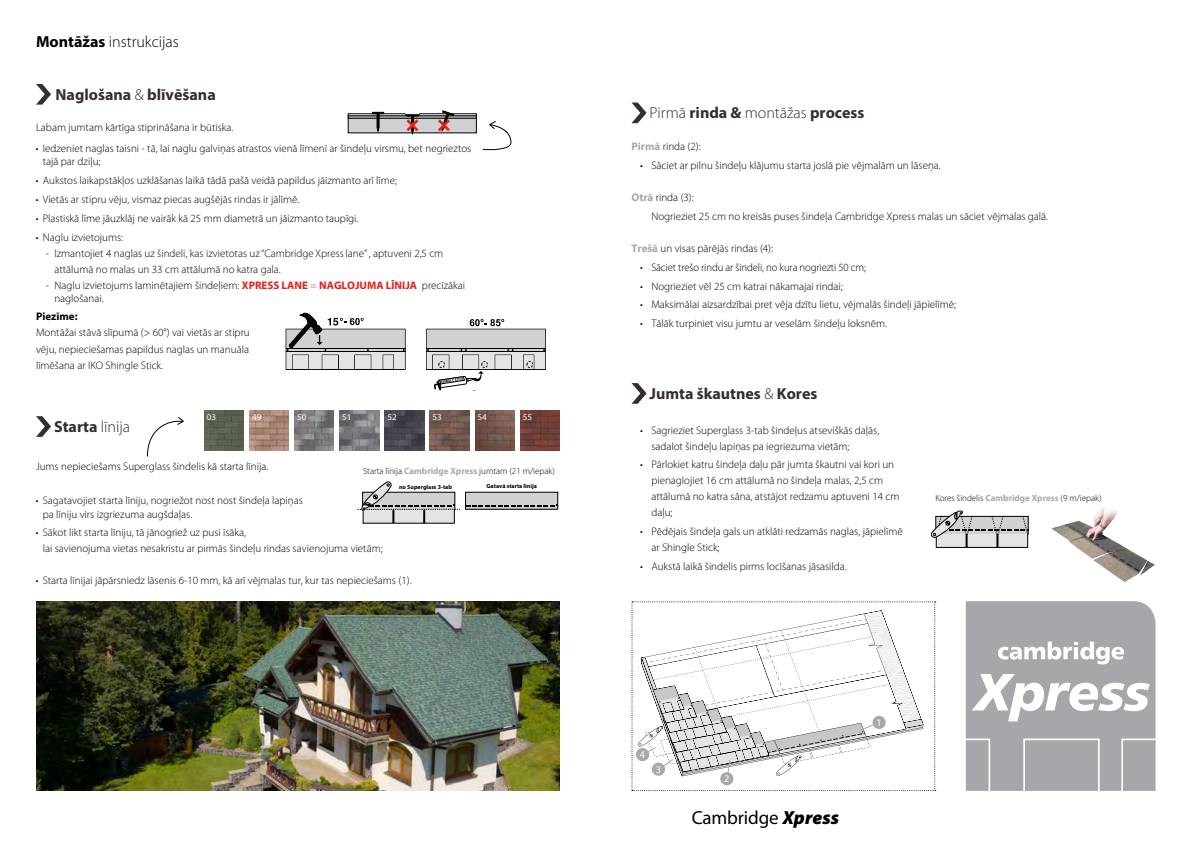
<style>
.page{position:relative;width:1191px;height:842px;background:#fff}
.page>*{position:absolute;margin:0;border:0;box-sizing:border-box;transform-origin:0 0}
.t1{font:19px "Myriad Pro";letter-spacing:-.01em;color:#000}
.t2{font:700 16px "Myriad Pro";color:#362d2c}
.t3{font:300 16px "Myriad Pro";color:#362d2c}
.t4{font:300 16px "Myriad Pro";color:#000}
.t5{font:300 11px/16px "Myriad Pro";color:#000}
.t6{font:700 11px "Myriad Pro";color:#000}
.t7{font:10.3px "Myriad Pro";color:#fff}
.t8{font:300 9px "Myriad Pro";color:#000}
.t9{font:8.8px "Myriad Pro";color:#fff}
.t10{font:700 6px "Myriad Pro";color:#000}
.s1{font-weight:700}
.s2{font-weight:300}
.s3{font-weight:700;color:#e32119}
.s4{color:#e32119}
.s5{font-weight:700;color:#a7a8aa}
.s6{font-weight:900;font-style:italic}
</style>
<div class="page">
<img style="left:36px;top:601px;width:523px;height:190px">
<svg style="left:965px;top:601px;width:191px;height:190px;background:#b1b3b6"></svg>
<img style="left:249px;top:411px;width:40px;height:39px">
<img style="left:520px;top:411px;width:39px;height:39px">
<img style="left:294px;top:411px;width:40px;height:39px">
<img style="left:340px;top:411px;width:39px;height:39px">
<img style="left:430px;top:411px;width:39px;height:39px">
<img style="left:385px;top:411px;width:39px;height:39px">
<img style="left:475px;top:411px;width:39px;height:39px">
<img style="left:204px;top:411px;width:40px;height:39px">
<svg style="left:426px;top:319px;width:120px;height:71px"></svg>
<hr style="left:426px;top:351px;width:119px;height:1px;background:#000">
<hr style="left:426px;top:348px;width:119px;height:1px;background:#000">
<svg style="left:286px;top:313px;width:119px;height:57px"></svg>
<div style="left:438px;top:361px;width:7px;height:7px;border:1px dashed #000;border-radius:50%"></div>
<div style="left:481px;top:361px;width:6px;height:7px;border:1px dashed #000;border-radius:50%"></div>
<div style="left:526px;top:361px;width:7px;height:7px;border:1px dashed #000;border-radius:50%"></div>
<svg style="left:631px;top:601px;width:304px;height:190px"></svg>
<svg style="left:347px;top:110px;width:164px;height:40px"></svg>
<img style="left:1051px;top:507px;width:96px;height:75px">
<svg style="left:930px;top:510px;width:98px;height:38px"></svg>
<div style="left:465px;top:492px;width:93px;height:18px;border:1px solid #000"></div>
<svg style="left:358px;top:481px;width:199px;height:43px"></svg>
<hr style="left:465px;top:509px;width:93px;height:1px;background:#000">
<svg style="left:631px;top:103px;width:15px;height:20px"></svg>
<svg style="left:631px;top:383px;width:15px;height:21px"></svg>
<svg style="left:36px;top:84px;width:15px;height:21px"></svg>
<svg style="left:36px;top:416px;width:15px;height:21px"></svg>
<svg style="left:147px;top:417px;width:37px;height:40px"></svg>
<h2 class="t4" style="left:36px;top:32px;width:144px"><span class="s1">Montāžas</span> instrukcijas</h2>
<h2 class="t2" style="left:56px;top:84px;width:162px">Naglošana <span class="s2">&amp;</span> blīvēšana</h2>
<p class="t5" style="left:36px;top:119px;width:199px">Labam jumtam kārtīga stiprināšana ir būtiska.</p>
<p class="t5" style="left:43px;top:142px;width:430px;line-height:13.2px;text-indent:-7px">• Iedzeniet naglas taisni - tā, lai naglu galviņas atrastos vienā līmenī ar šindeļu virsmu, bet negrieztos tajā par dziļu;</p>
<p class="t5" style="left:36px;top:172px;width:363px">• Aukstos laikapstākļos uzklāšanas laikā tādā pašā veidā papildus jāizmanto arī līme;</p>
<p class="t5" style="left:36px;top:191px;width:265px">• Vietās ar stipru vēju, vismaz piecas augšējās rindas ir jālīmē.</p>
<p class="t5" style="left:36px;top:210px;width:324px">• Plastiskā līme jāuzklāj ne vairāk kā 25 mm diametrā un jāizmanto taupīgi.</p>
<p class="t5" style="left:36px;top:229px;width:89px">• Naglu izvietojums:</p>
<p class="t5" style="left:54px;top:245px;width:390px;text-indent:-9px">- Izmantojiet 4 naglas uz šindeli, kas izvietotas uz “Cambridge Xpress lane”, aptuveni 2,5 cm attālumā no malas un 33 cm attālumā no katra gala.</p>
<p class="t5" style="left:54px;top:279px;width:412px;line-height:12.7px;text-indent:-9px">- Naglu izvietojums laminētajiem šindeļiem: <span class="s3">XPRESS LANE</span> <span class="s4">=</span> <span class="s3">NAGLOJUMA LĪNIJA</span> precīzākai naglošanai.</p>
<p class="t6" style="left:36px;top:309px;width:43px">Piezīme:</p>
<p class="t5" style="left:36px;top:325px;width:215px;text-align:justify">Montāžai stāvā slīpumā (&gt; 60°) vai vietās ar stipru vēju, nepieciešamas papildus naglas un manuāla līmēšana ar IKO Shingle Stick.</p>
<p class="t9" style="left:207px;top:411px;width:11px">03</p>
<p class="t9" style="left:252px;top:411px;width:11px">49</p>
<p class="t9" style="left:297px;top:411px;width:11px">50</p>
<p class="t9" style="left:342px;top:411px;width:11px">51</p>
<p class="t9" style="left:387px;top:411px;width:11px">52</p>
<p class="t9" style="left:432px;top:411px;width:11px">53</p>
<p class="t9" style="left:477px;top:411px;width:11px">54</p>
<p class="t9" style="left:523px;top:411px;width:11px">55</p>
<h2 class="t2" style="left:54px;top:416px;width:77px">Starta <span class="s2">līnija</span></h2>
<p class="t5" style="left:36px;top:458px;width:234px">Jums nepieciešams Superglass šindelis kā starta līnija.</p>
<p class="t5" style="left:43px;top:494px;width:262px;line-height:13.2px;text-indent:-7px">• Sagatavojiet starta līniju, nogriežot nost nost šindeļa lapiņas pa līniju virs izgriezuma augšdaļas.</p>
<p class="t5" style="left:43px;top:525px;width:341px;text-indent:-7px">• Sākot likt starta līniju, tā jānogriež uz pusi īsāka,<br>lai savienojuma vietas nesakristu ar pirmās šindeļu rindas savienojuma vietām;</p>
<p class="t5" style="left:36px;top:573px;width:377px">• Starta līnijai jāpārsniedz lāsenis 6-10 mm, kā arī vējmalas tur, kur tas nepieciešams (1).</p>
<p class="t8" style="left:363px;top:466px;width:193px">Starta līnija <span class="s5">Cambridge Xpress</span> jumtam (21 m/iepak)</p>
<p class="t10" style="left:399px;top:483px;width:54px">no Superglass 3-tab</p>
<p class="t10" style="left:486px;top:482px;width:52px">Gatavā starta līnija</p>
<h2 class="t3" style="left:649px;top:103px;width:216px">Pirmā <span class="s1">rinda &amp;</span> montāžas <span class="s1">process</span></h2>
<p class="t5" style="left:631px;top:138px;width:71px"><span class="s5">Pirmā</span> rinda (2):</p>
<p class="t5" style="left:640px;top:157px;width:302px">• Sāciet ar pilnu šindeļu klājumu starta joslā pie vējmalām un lāseņa.</p>
<p class="t5" style="left:651px;top:187px;width:398px;line-height:19.4px;text-indent:-20px"><span class="s5">Otrā</span> rinda (3):<br>Nogrieziet 25 cm no kreisās puses šindeļa Cambridge Xpress malas un sāciet vējmalas galā.</p>
<p class="t5" style="left:631px;top:240px;width:143px"><span class="s5">Trešā</span> un visas pārējās rindas (4):</p>
<p class="t5" style="left:640px;top:259px;width:228px">• Sāciet trešo rindu ar šindeli, no kura nogriezti 50 cm;</p>
<p class="t5" style="left:640px;top:278px;width:204px">• Nogrieziet vēl 25 cm katrai nākamajai rindai;</p>
<p class="t5" style="left:640px;top:297px;width:318px">• Maksimālai aizsardzībai pret vēja dzītu lietu, vējmalās šindeļi jāpielīmē;</p>
<p class="t5" style="left:640px;top:315px;width:248px">• Tālāk turpiniet visu jumtu ar veselām šindeļu loksnēm.</p>
<h2 class="t2" style="left:649px;top:383px;width:169px">Jumta škautnes <span class="s2">&amp;</span> Kores</h2>
<p class="t5" style="left:651px;top:422px;width:229px;text-indent:-11px">• Sagrieziet Superglass 3-tab šindeļus atseviškās daļās, sadalot šindeļu lapiņas pa iegriezuma vietām;</p>
<p class="t5" style="left:651px;top:457px;width:249px;text-indent:-11px">• Pārlokiet katru šindeļa daļu pār jumta škautni vai kori un pienaglojiet 16 cm attālumā no šindeļa malas, 2,5 cm attālumā no katra sāna, atstājot redzamu aptuveni 14 cm daļu;</p>
<p class="t5" style="left:651px;top:523px;width:253px;text-indent:-11px">• Pēdējais šindeļa gals un atklāti redzamās naglas, jāpielīmē ar Shingle Stick;</p>
<p class="t5" style="left:640px;top:558px;width:208px">• Aukstā laikā šindelis pirms locīšanas jāsasilda.</p>
<p class="t8" style="left:935px;top:492px;width:167px">Kores šindelis <span class="s5">Cambridge Xpress</span> (9 m/iepak)</p>
<p class="t7" style="left:640px;top:748px;width:7px">4</p>
<p class="t7" style="left:656px;top:763px;width:7px">3</p>
<p class="t7" style="left:724px;top:772px;width:7px">2</p>
<h1 class="t1" style="left:691px;top:805px;width:149px">Cambridge <span class="s6">Xpress</span></h1>
<p class="t7" style="left:876px;top:716px;width:7px">1</p>
</div>
